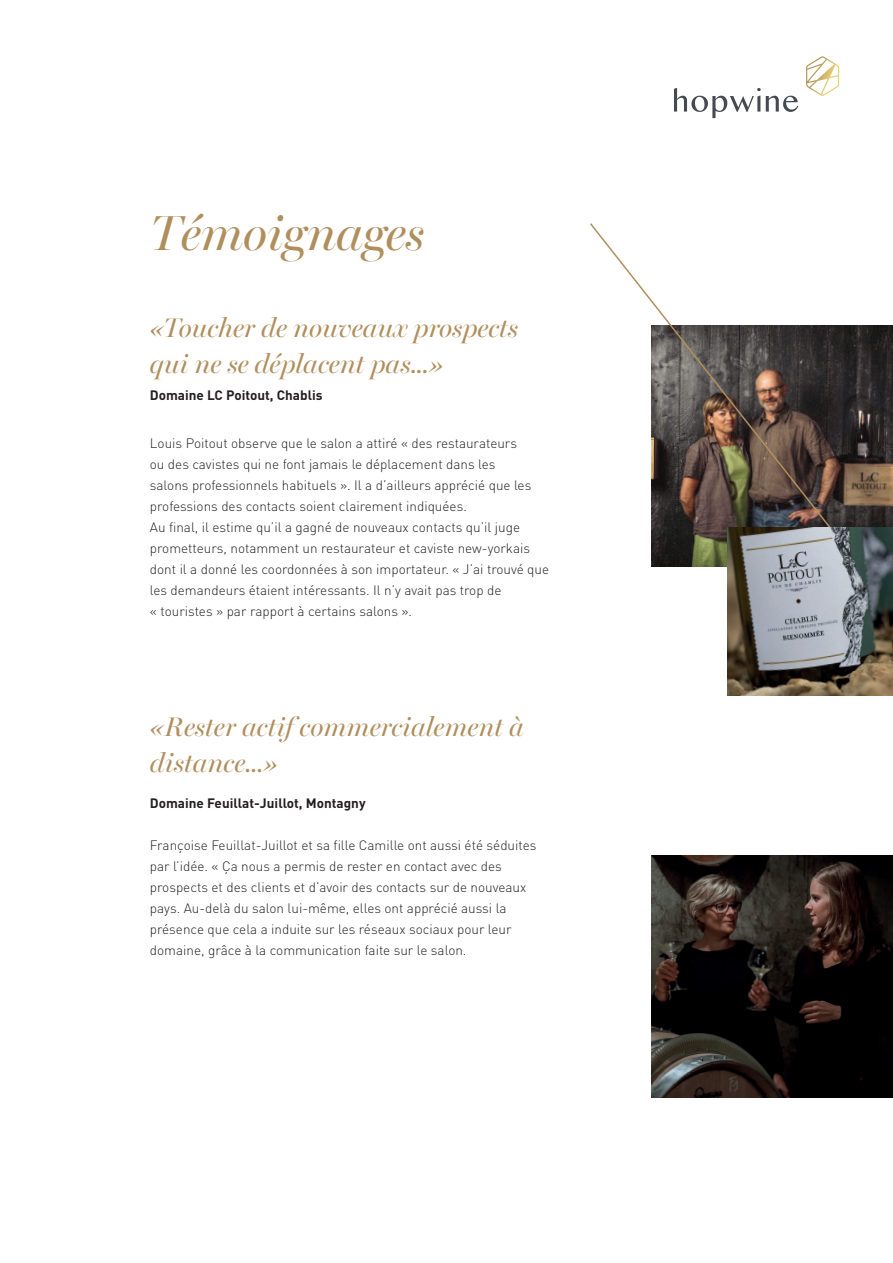
<style>
.page{position:relative;width:893px;height:1263px;background:#fff}
.page>*{position:absolute;margin:0;border:0;box-sizing:border-box;transform-origin:0 0}
.t1{font:italic 49.5px "Miller Banner";color:#b08f5d}
.t2{font:italic 27px/36px "Miller Banner";color:#b08f5d}
.t3{font:300 13.5px/21px "DIN";color:#231f20}
.t4{font:700 13.5px "DIN";color:#231f20}
</style>
<div class="page">
<svg style="left:674px;top:88px;width:124px;height:30px"></svg>
<svg style="left:806px;top:56px;width:33px;height:40px"></svg>
<img style="left:651px;top:856px;width:242px;height:241px">
<svg style="left:590px;top:223px;width:303px;height:391px"></svg>
<img style="left:728px;top:527px;width:165px;height:168px">
<h1 class="t1" style="left:150px;top:204px;width:276px">Témoignages</h1>
<h2 class="t2" style="left:150px;top:309px;width:370px">«Toucher de nouveaux prospects qui ne se déplacent pas...»</h2>
<p class="t4" style="left:150px;top:386px;width:174px">Domaine LC Poitout, Chablis</p>
<p class="t3" style="left:150px;top:432px;width:401px">Louis Poitout observe que le salon a attiré « des restaurateurs<br>ou des cavistes qui ne font jamais le déplacement dans les<br>salons professionnels habituels ». Il a d’ailleurs apprécié que les professions des contacts soient clairement indiquées.<br>Au final, il estime qu’il a gagné de nouveaux contacts qu’il juge prometteurs, notamment un restaurateur et caviste new-yorkais dont il a donné les coordonnées à son importateur. « J’ai trouvé que les demandeurs étaient intéressants. Il n’y avait pas trop de<br>« touristes » par rapport à certains salons ».</p>
<h2 class="t2" style="left:150px;top:708px;width:375px">«Rester actif commercialement à distance...»</h2>
<p class="t4" style="left:150px;top:794px;width:217px">Domaine Feuillat-Juillot, Montagny</p>
<p class="t3" style="left:150px;top:834px;width:388px">Françoise Feuillat-Juillot et sa fille Camille ont aussi été séduites par l’idée. « Ça nous a permis de rester en contact avec des prospects et des clients et d’avoir des contacts sur de nouveaux pays. Au-delà du salon lui-même, elles ont apprécié aussi la présence que cela a induite sur les réseaux sociaux pour leur domaine, grâce à la communication faite sur le salon.</p>
</div>
